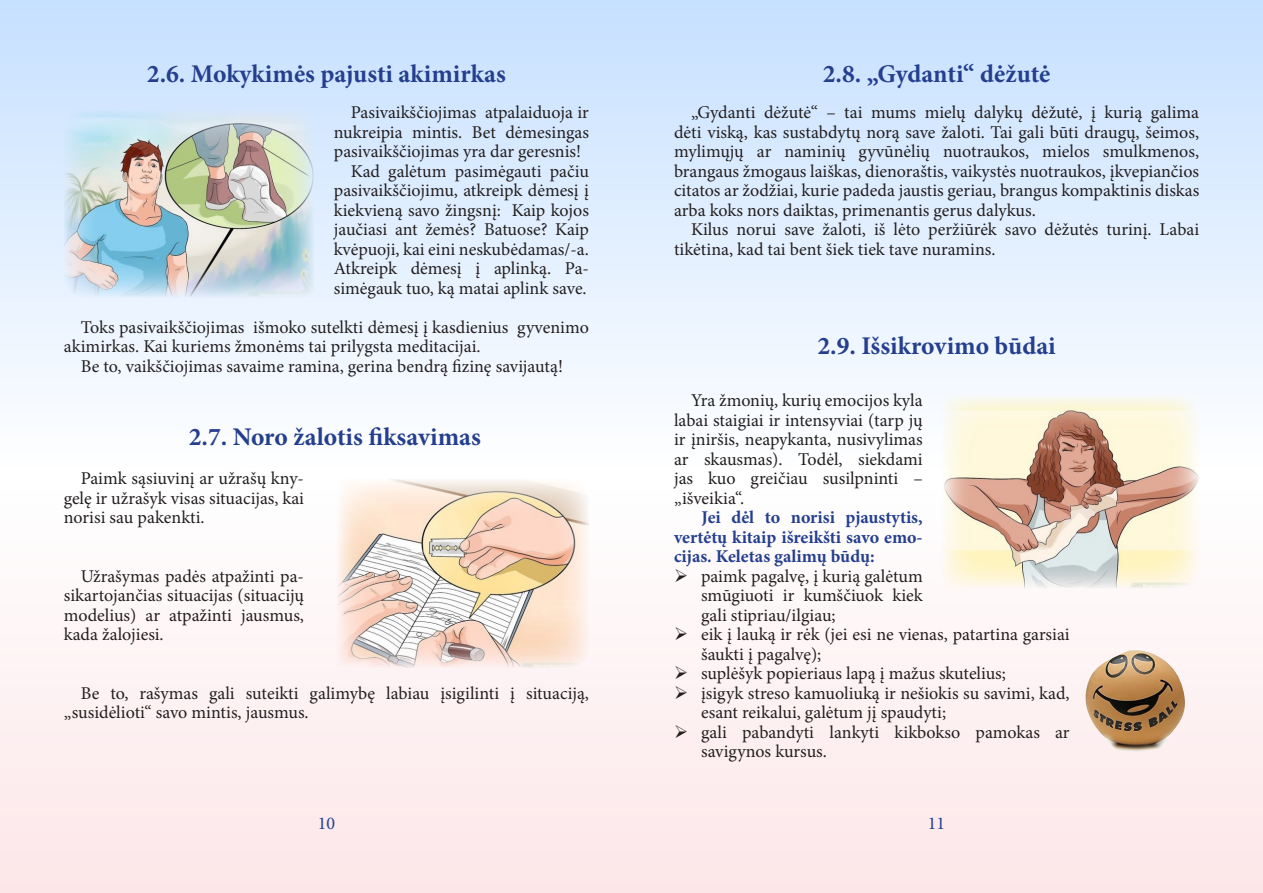
<style>
.page{position:relative;width:1263px;height:893px;background:#fff}
.page>*{position:absolute;margin:0;border:0;box-sizing:border-box;transform-origin:0 0}
.t1{font:700 25.5px "Minion Pro";color:#253f8e}
.t2{font:18px/19.5px "Minion Pro";color:#231f20;text-align:justify}
.t3{font:700 18px/19.5px "Minion Pro";color:#253f8e;text-align:justify}
.t4{font:18px "Minion Pro";color:#253f8e}
</style>
<div class="page">
<div style="left:0;top:489px;width:1263px;height:404px;background:#fdf0f2"></div>
<div style="left:0;top:0;width:1263px;height:468px;background:linear-gradient(to bottom,#c6e0ff,#fefeff)"></div>
<img style="left:337px;top:479px;width:252px;height:189px">
<img style="left:64px;top:110px;width:250px;height:188px">
<img style="left:1085px;top:650px;width:100px;height:101px">
<img style="left:942px;top:395px;width:257px;height:193px">
<p class="t1" style="left:147px;top:56px;width:360px">2.6. Mokykimės pajusti akimirkas</p>
<p class="t2" style="left:334px;top:103px;width:257px;text-indent:17px">Pasivaikščiojimas atpalaiduoja ir nukreipia mintis. Bet dėmesingas pasivaikščiojimas yra dar geresnis!</p>
<p class="t2" style="left:334px;top:161px;width:257px;text-indent:17px">Kad galėtum pasimėgauti pačiu pasivaikščiojimu, atkreipk dėmesį į kiekvieną savo žingsnį: Kaip kojos jaučiasi ant žemės? Batuose? Kaip kvėpuoji, kai eini neskubėdamas/-a.<br>Atkreipk dėmesį į aplinką. Pa&shy;simėgauk tuo, ką matai aplink save.</p>
<p class="t2" style="left:64px;top:317px;width:527px;text-indent:17px">Toks pasivaikščiojimas išmoko sutelkti dėmesį į kasdienius gyvenimo akimirkas. Kai kuriems žmonėms tai prilygsta meditacijai.</p>
<p class="t2" style="left:81px;top:356px;width:484px">Be to, vaikščiojimas savaime ramina, gerina bendrą fizinę savijautą!</p>
<p class="t1" style="left:189px;top:419px;width:293px">2.7. Noro žalotis fiksavimas</p>
<p class="t2" style="left:64px;top:469px;width:242px;text-indent:17px">Paimk sąsiuvinį ar užrašų kny&shy;gelę ir užrašyk visas situacijas, kai norisi sau pakenkti.</p>
<p class="t2" style="left:64px;top:566px;width:242px;text-indent:17px">Užrašymas padės atpažinti pa&shy;sikartojančias situacijas (situacijų modelius) ar atpažinti jausmus, kada žalojiesi.</p>
<p class="t2" style="left:64px;top:683px;width:527px;text-indent:17px">Be to, rašymas gali suteikti galimybę labiau įsigilinti į situaciją, „susidėlioti“ savo mintis, jausmus.</p>
<p class="t1" style="left:823px;top:56px;width:229px">2.8. „Gydanti“ dėžutė</p>
<p class="t2" style="left:674px;top:103px;width:527px;text-indent:17px">„Gydanti dėžutė“ – tai mums mielų dalykų dėžutė, į kurią galima dėti viską, kas sustabdytų norą save žaloti. Tai gali būti draugų, šeimos, mylimųjų ar naminių gyvūnėlių nuotraukos, mielos smulkmenos, brangaus žmogaus laiškas, dienoraštis, vaikystės nuotraukos, įkvepiančios citatos ar žodžiai, kurie padeda jaustis geriau, brangus kompaktinis diskas arba koks nors daiktas, primenantis gerus dalykus.</p>
<p class="t2" style="left:674px;top:220px;width:527px;text-indent:17px">Kilus norui save žaloti, iš lėto peržiūrėk savo dėžutės turinį. Labai tikėtina, kad tai bent šiek tiek tave nuramins.</p>
<p class="t1" style="left:817px;top:328px;width:240px">2.9. Išsikrovimo būdai</p>
<p class="t2" style="left:674px;top:391px;width:250px;text-indent:17px">Yra žmonių, kurių emocijos kyla labai staigiai ir intensyviai (tarp jų ir įniršis, neapykanta, nusivylimas ar skausmas). Todėl, siekdami jas kuo greičiau susilpninti – „išveikia“.</p>
<p class="t3" style="left:674px;top:508px;width:250px;text-indent:28px">Jei dėl to norisi pjaustytis, vertėtų kitaip išreikšti savo emo&shy;cijas. Keletas galimų būdų:</p>
<p class="t2" style="left:701px;top:566px;width:223px;text-indent:-27px">➢ paimk pagalvę, į kurią galėtum smūgiuoti ir kumščiuok kiek gali stipriau/ilgiau;</p>
<p class="t2" style="left:701px;top:625px;width:370px;text-indent:-27px">➢ eik į lauką ir rėk (jei esi ne vienas, patartina garsiai šaukti į pagalvę);</p>
<p class="t2" style="left:674px;top:664px;width:333px">➢ suplėšyk popieriaus lapą į mažus skutelius;</p>
<p class="t2" style="left:701px;top:683px;width:370px;text-indent:-27px">➢ įsigyk streso kamuoliuką ir nešiokis su savimi, kad, esant reikalui, galėtum jį spaudyti;</p>
<p class="t2" style="left:701px;top:722px;width:370px;text-indent:-27px">➢ gali pabandyti lankyti kikbokso pamokas ar savigynos kursus.</p>
<p class="t4" style="left:318px;top:811px;width:19px">10</p>
<p class="t4" style="left:928px;top:811px;width:19px">11</p>
</div>
